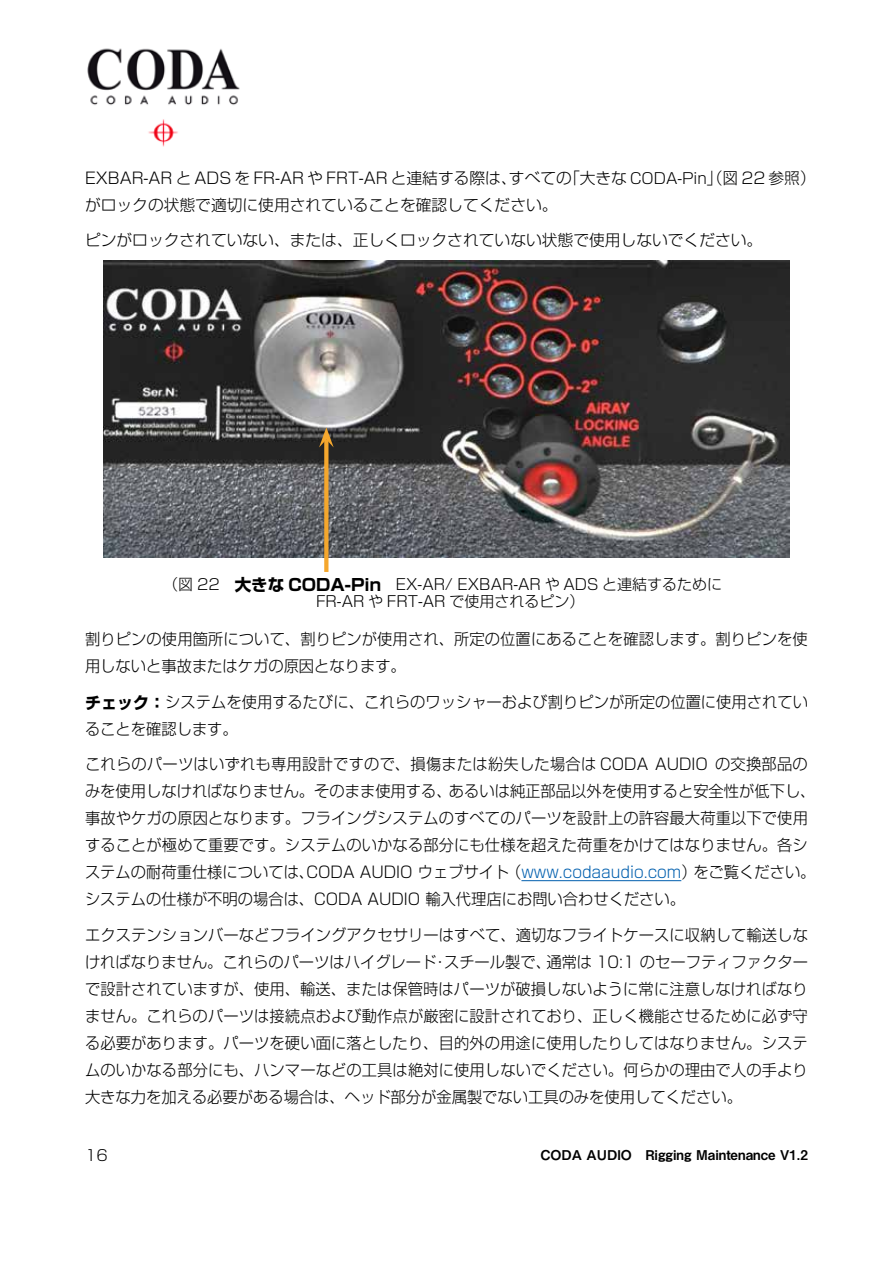
<style>
.page{position:relative;width:893px;height:1263px;background:#fff}
.page>*{position:absolute;margin:0;border:0;box-sizing:border-box;transform-origin:0 0}
.t1{font:300 15.75px/27px "Shin Go Pro";color:#000}
.t2{font:300 15px/17.2px "Shin Go Pro";color:#000}
.t3{font:300 15px "Shin Go Pro";color:#000}
.t4{font:13.5px "Midashi Go Pro MB31";color:#000}
.s1{font-size:15px}
.s2{font-weight:700;font-size:16.5px}
.s3{color:#005fae}
</style>
<div class="page">
<img style="left:87px;top:48px;width:153px;height:99px">
<img style="left:103px;top:260px;width:687px;height:297px">
<svg style="left:324px;top:447px;width:4px;height:125px"></svg>
<svg style="left:319px;top:427px;width:15px;height:20px"></svg>
<hr style="left:521px;top:880px;width:160px;height:1px;background:#005fae">
<p class="t1" style="left:85px;top:163px;width:732px">EXBAR-AR と ADS を FR-AR や FRT-AR と連結する際は、すべての「大きな <span class="s1">CODA-Pin</span>」（図 22 参照）がロックの状態で適切に使用されていることを確認してください。</p>
<p class="t1" style="left:85px;top:225px;width:679px">ピンがロックされていない、または、正しくロックされていない状態で使用しないでください。</p>
<p class="t2" style="left:316px;top:574px;width:408px;text-indent:-153px">（図 22　<span class="s2">大きな CODA-Pin</span>　EX-AR/ EXBAR-AR や ADS と連結するために<br>FR-AR や FRT-AR で使用されるピン）</p>
<p class="t1" style="left:85px;top:624px;width:724px">割りピンの使用箇所について、割りピンが使用され、所定の位置にあることを確認します。割りピンを使用しないと事故またはケガの原因となります。</p>
<p class="t1" style="left:85px;top:687px;width:725px;line-height:26.5px"><span class="s2">チェック：</span>システムを使用するたびに、これらのワッシャーおよび割りピンが所定の位置に使用されていることを確認します。</p>
<p class="t1" style="left:85px;top:749px;width:732px">これらのパーツはいずれも専用設計ですので、損傷または紛失した場合は CODA AUDIO の交換部品のみを使用しなければなりません。そのまま使用する、あるいは純正部品以外を使用すると安全性が低下し、事故やケガの原因となります。フライングシステムのすべてのパーツを設計上の許容最大荷重以下で使用することが極めて重要です。システムのいかなる部分にも仕様を超えた荷重をかけてはなりません。各システムの耐荷重仕様については、CODA AUDIO ウェブサイト（<span class="s3">www.codaaudio.com</span>）をご覧ください。システムの仕様が不明の場合は、CODA AUDIO 輸入代理店にお問い合わせください。</p>
<p class="t1" style="left:85px;top:919px;width:724px;text-align:justify">エクステンションバーなどフライングアクセサリーはすべて、適切なフライトケースに収納して輸送しなければなりません。これらのパーツはハイグレード・スチール製で、通常は 10:1 のセーフティファクターで設計されていますが、使用、輸送、または保管時はパーツが破損しないように常に注意しなければなりません。これらのパーツは接続点および動作点が厳密に設計されており、正しく機能させるために必ず守る必要があります。パーツを硬い面に落としたり、目的外の用途に使用したりしてはなりません。システムのいかなる部分にも、ハンマーなどの工具は絶対に使用しないでください。何らかの理由で人の手より大きな力を加える必要がある場合は、ヘッド部分が金属製でない工具のみを使用してください。</p>
<p class="t3" style="left:85px;top:1143px;width:24px">16</p>
<p class="t4" style="left:540px;top:1144px;width:269px">CODA AUDIO　Rigging Maintenance V1.2</p>
</div>
